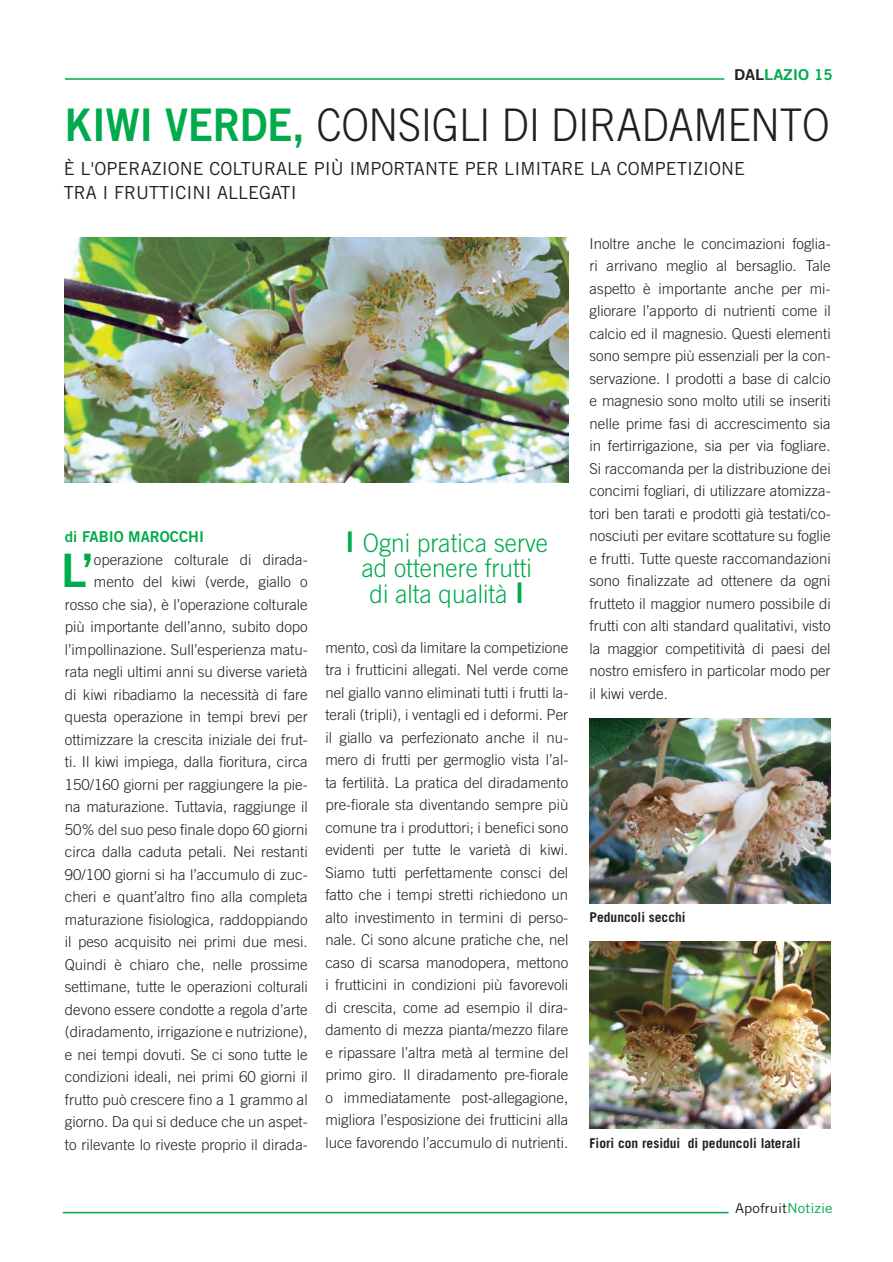
<style>
.page{position:relative;width:893px;height:1262px;background:#fff}
.page>*{position:absolute;margin:0;border:0;box-sizing:border-box;transform-origin:0 0}
.t1{font:46.2px "Trade Gothic LT Std Bd 2";color:#00ab4d}
.t2{font:300 45px "Trade Gothic LT Std";letter-spacing:-.01em;color:#231f20;scale:.92 1}
.t3{font:300 25.65px/25.7px "Trade Gothic LT Std";color:#00ab4d;text-align:center;scale:.95 1}
.t4{font:18px/24px "Trade Gothic LT Std";color:#231f20}
.t5{font:300 15px/22.5px "Trade Gothic LT Std";color:#231f20;text-align:justify}
.t6{font:15px "Trade Gothic LT Std Bd 2";color:#00ab4d}
.t7{font:15px "Trade Gothic LT Std Bd 2";color:#00ab4d;scale:1.1 1}
.t8{font:700 13.5px "Trade Gothic LT Std";color:#231f20}
.t9{font:13.5px "Trade Gothic LT Std";color:#231f20;scale:1.1 1}
.s1{color:#231f20}
.s2{font-family:"Trade Gothic LT Std Bd 2";font-weight:400;color:#00ab4d}
.s3{font-family:"Trade Gothic LT Std Bd 2";font-weight:400;font-size:28.5px}
.s4{color:#00ab4d}
</style>
<div class="page">
<img style="left:589px;top:719px;width:241px;height:185px">
<img style="left:589px;top:942px;width:241px;height:187px">
<hr style="left:63px;top:1212px;width:665px;height:1px;background:#00ab4d">
<hr style="left:65px;top:78px;width:659px;height:2px;background:#00ab4d">
<img style="left:65px;top:238px;width:503px;height:245px">
<p class="t7" style="left:734px;top:65px;width:91px"><span class="s1">DAL</span>LAZIO 15</p>
<h2 class="t2" style="left:65px;top:98px;width:833px"><span class="s2">KIWI VERDE,</span> CONSIGLI DI DIRADAMENTO</h2>
<p class="t4" style="left:64px;top:156px;width:683px">È L'OPERAZIONE COLTURALE PIÙ IMPORTANTE PER LIMITARE LA COMPETIZIONE<br>TRA I FRUTTICINI ALLEGATI</p>
<p class="t6" style="left:65px;top:528px;width:141px">di FABIO MAROCCHI</p>
<h1 class="t1" style="left:61px;top:542px;width:34px">L’</h1>
<p class="t5" style="left:65px;top:548px;width:244px;text-align:right">operazione colturale di dirada&shy;mento del kiwi (verde, giallo o rosso che sia), è l’operazione colturale più importante dell’anno, subito dopo l’impollinazione. Sull’esperienza matu&shy;rata negli ultimi anni su diverse varietà di kiwi ribadiamo la necessità di fare questa operazione in tempi brevi per ottimizzare la crescita iniziale dei frut&shy;ti. Il kiwi impiega, dalla fioritura, circa 150/160 giorni per raggiungere la pie&shy;na maturazione. Tuttavia, raggiunge il 50% del suo peso finale dopo 60 giorni circa dalla caduta petali. Nei restanti 90/100 giorni si ha l’accumulo di zuc&shy;cheri e quant’altro fino alla completa maturazione fisiologica, raddoppiando il peso acquisito nei primi due mesi.<br>Quindi è chiaro che, nelle prossime settimane, tutte le operazioni colturali devono essere condotte a regola d’arte (diradamento, irrigazione e nutrizione), e nei tempi dovuti. Se ci sono tutte le condizioni ideali, nei primi 60 giorni il frutto può crescere fino a 1 grammo al giorno. Da qui si deduce che un aspet&shy;to rilevante lo riveste proprio il dirada-</p>
<h3 class="t3" style="left:345px;top:530px;width:214px"><span class="s3">I</span> Ogni pratica serve ad ottenere frutti<br>di alta qualità <span class="s3">I</span></h3>
<p class="t5" style="left:325px;top:636px;width:244px">mento, così da limitare la competizione tra i frutticini allegati. Nel verde come nel giallo vanno eliminati tutti i frutti la&shy;terali (tripli), i ventagli ed i deformi. Per il giallo va perfezionato anche il nu&shy;mero di frutti per germoglio vista l’al&shy;ta fertilità. La pratica del diradamento pre-fiorale sta diventando sempre più comune tra i produttori; i benefici sono evidenti per tutte le varietà di kiwi.<br>Siamo tutti perfettamente consci del fatto che i tempi stretti richiedono un alto investimento in termini di perso&shy;nale. Ci sono alcune pratiche che, nel caso di scarsa manodopera, mettono i frutticini in condizioni più favorevoli di crescita, come ad esempio il dira&shy;damento di mezza pianta/mezzo filare e ripassare l’altra metà al termine del primo giro. Il diradamento pre-fiorale o immediatamente post-allegagione, migliora l’esposizione dei frutticini alla luce favorendo l’accumulo di nutrienti.</p>
<p class="t5" style="left:589px;top:232px;width:242px">Inoltre anche le concimazioni foglia&shy;ri arrivano meglio al bersaglio. Tale aspetto è importante anche per mi&shy;gliorare l’apporto di nutrienti come il calcio ed il magnesio. Questi elementi sono sempre più essenziali per la con&shy;servazione. I prodotti a base di calcio e magnesio sono molto utili se inseriti nelle prime fasi di accrescimento sia in fertirrigazione, sia per via fogliare.<br>Si raccomanda per la distribuzione dei concimi fogliari, di utilizzare atomizza&shy;tori ben tarati e prodotti già testati/co&shy;nosciuti per evitare scottature su foglie e frutti. Tutte queste raccomandazioni sono finalizzate ad ottenere da ogni frutteto il maggior numero possibile di frutti con alti standard qualitativi, visto la maggior competitività di paesi del nostro emisfero in particolar modo per il kiwi verde.</p>
<p class="t8" style="left:589px;top:909px;width:98px">Peduncoli secchi</p>
<p class="t8" style="left:589px;top:1135px;width:212px">Fiori con residui di peduncoli laterali</p>
<p class="t9" style="left:735px;top:1200px;width:90px">Apofruit<span class="s4">Notizie</span></p>
</div>
